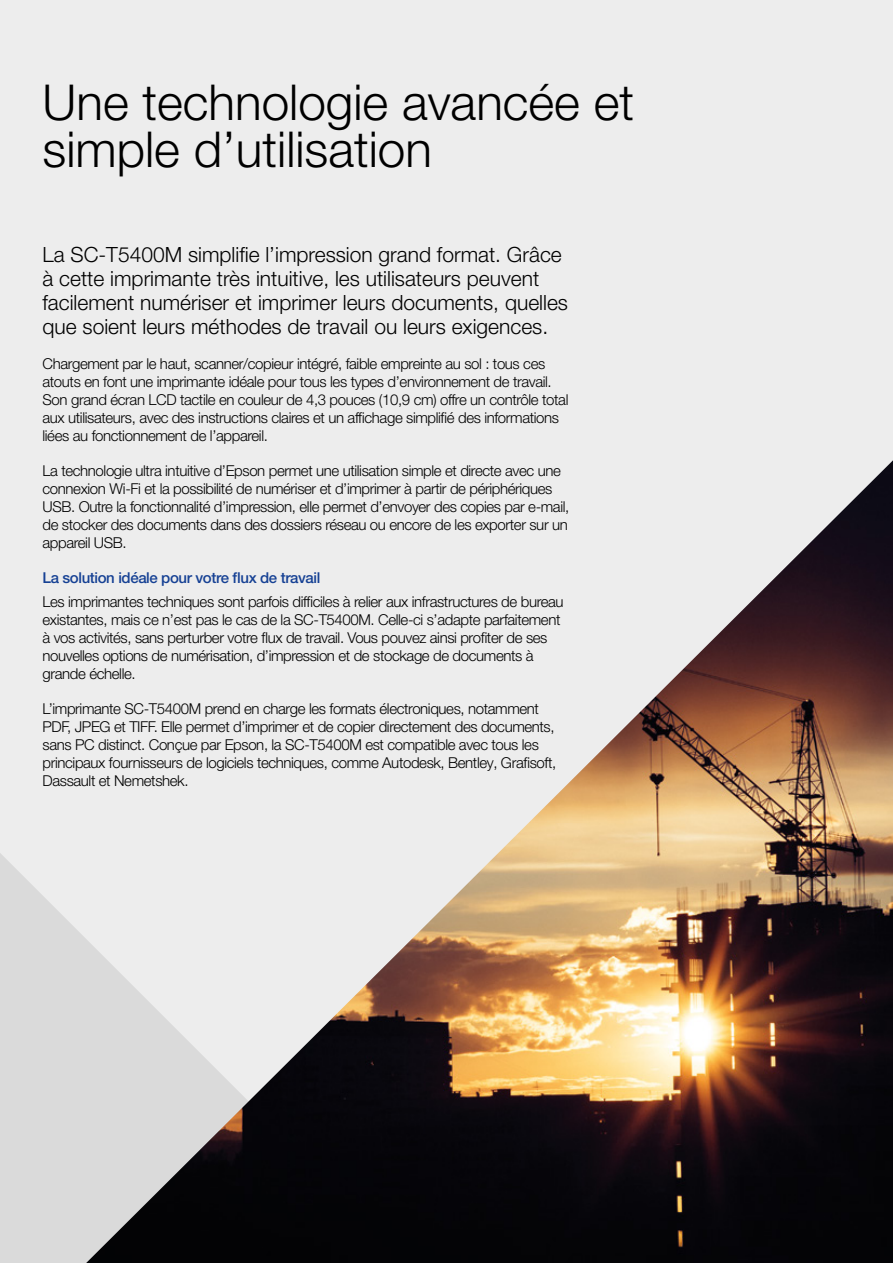
<style>
.page{position:relative;width:893px;height:1263px;background:#ededed}
.page>*{position:absolute;margin:0;border:0;box-sizing:border-box;transform-origin:0 0}
.t1{font:300 49.5px/46.5px "Helvetica Neue LT Pro";color:#000}
.t2{font:300 21px/24px "Helvetica Neue LT Pro";color:#000}
.Brochure_Body_Copy{font:300 15px/18px "Helvetica Neue LT Pro";letter-spacing:-.025em;color:#000}
.Brochure_Small_Sub_H{font:300 15px/18px "Helvetica Neue LT Pro";letter-spacing:-.025em;color:#000}
.Brochure_Small_Sub_H-2{font:500 15px "Helvetica Neue LT Pro";letter-spacing:-.025em;color:#164194}
</style>
<div class="page">
<svg style="left:0;top:853px;width:86px;height:410px;background:#dbdbdb"></svg>
<img style="left:86px;top:460px;width:807px;height:803px">
<p class="t1" style="left:43px;top:78px;width:593px">Une technologie avancée et simple d’utilisation</p>
<p class="t2" style="left:43px;top:242px;width:527px">La SC-T5400M simplifie l’impression grand format. Grâce à cette imprimante très intuitive, les utilisateurs peuvent facilement numériser et imprimer leurs documents, quelles que soient leurs méthodes de travail ou leurs exigences.</p>
<p class="Brochure_Body_Copy" style="left:43px;top:354px;width:527px">Chargement par le haut, scanner/copieur intégré, faible empreinte au sol : tous ces atouts en font une imprimante idéale pour tous les types d’environnement de travail.<br>Son grand écran LCD tactile en couleur de 4,3 pouces (10,9 cm) offre un contrôle total aux utilisateurs, avec des instructions claires et un affichage simplifié des informations liées au fonctionnement de l’appareil.</p>
<p class="Brochure_Small_Sub_H" style="left:43px;top:461px;width:528px">La technologie ultra intuitive d’Epson permet une utilisation simple et directe avec une connexion Wi-Fi et la possibilité de numériser et d’imprimer à partir de périphériques USB. Outre la fonctionnalité d’impression, elle permet d’envoyer des copies par e-mail, de stocker des documents dans des dossiers réseau ou encore de les exporter sur un appareil USB.</p>
<p class="Brochure_Small_Sub_H-2" style="left:43px;top:568px;width:279px">La solution idéale pour votre flux de travail</p>
<p class="Brochure_Body_Copy" style="left:43px;top:592px;width:523px">Les imprimantes techniques sont parfois difficiles à relier aux infrastructures de bureau existantes, mais ce n’est pas le cas de la SC-T5400M. Celle-ci s’adapte parfaitement à vos activités, sans perturber votre flux de travail. Vous pouvez ainsi profiter de ses nouvelles options de numérisation, d’impression et de stockage de documents à grande échelle.</p>
<p class="Brochure_Body_Copy" style="left:43px;top:699px;width:515px">L’imprimante SC-T5400M prend en charge les formats électroniques, notamment PDF, JPEG et TIFF. Elle permet d’imprimer et de copier directement des documents, sans PC distinct. Conçue par Epson, la SC-T5400M est compatible avec tous les principaux fournisseurs de logiciels techniques, comme Autodesk, Bentley, Grafisoft, Dassault et Nemetshek.</p>
</div>
